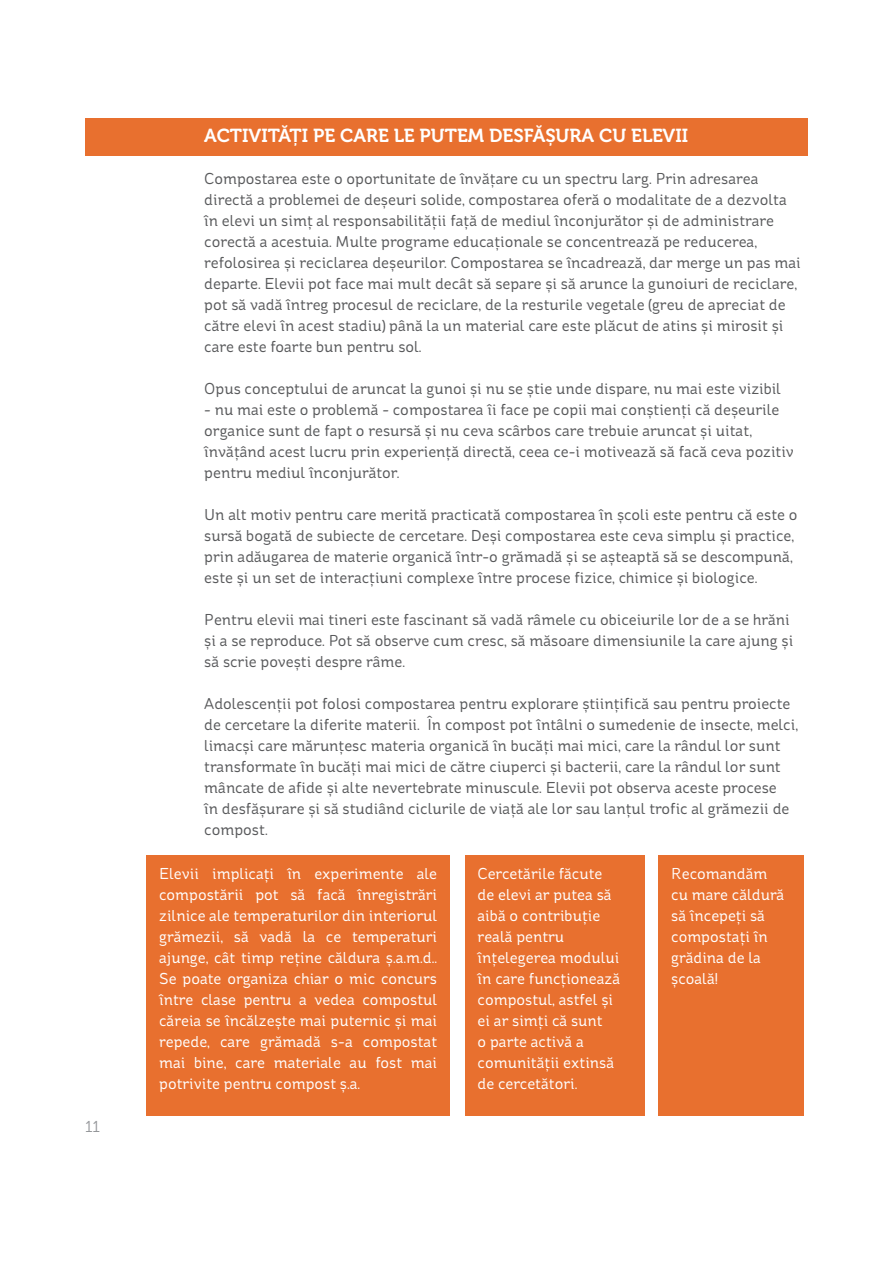
<style>
.page{position:relative;width:893px;height:1263px;background:#fff}
.page>*{position:absolute;margin:0;border:0;box-sizing:border-box;transform-origin:0 0}
.t1{font:18.75px "Museo 700";color:#fff}
.t2{font:15.75px/21px "St Ryde";color:#58595b}
.t3{font:15.75px/21px "St Ryde";color:#fff}
.t4{font:15.75px "Museo 300";color:#939598}
</style>
<div class="page">
<div style="left:85px;top:118px;width:723px;height:38px;background:#e8702f"></div>
<div style="left:146px;top:855px;width:304px;height:261px;background:#e8702f"></div>
<div style="left:465px;top:855px;width:179px;height:261px;background:#e8702f"></div>
<div style="left:658px;top:855px;width:146px;height:261px;background:#e8702f"></div>
<p class="t4" style="left:85px;top:1118px;width:16px">11</p>
<p class="t1" style="left:204px;top:125px;width:485px">ACTIVITĂȚI PE CARE LE PUTEM DESFĂȘURA CU ELEVII</p>
<p class="t2" style="left:204px;top:168px;width:598px">Compostarea este o oportunitate de învățare cu un spectru larg. Prin adresarea directă a problemei de deșeuri solide, compostarea oferă o modalitate de a dezvolta în elevi un simț al responsabilității față de mediul înconjurător și de administrare corectă a acestuia. Multe programe educaționale se concentrează pe reducerea, refolosirea și reciclarea deșeurilor. Compostarea se încadrează, dar merge un pas mai departe. Elevii pot face mai mult decât să separe și să arunce la gunoiuri de reciclare, pot să vadă întreg procesul de reciclare, de la resturile vegetale (greu de apreciat de către elevi în acest stadiu) până la un material care este plăcut de atins și mirosit și care este foarte bun pentru sol.</p>
<p class="t2" style="left:204px;top:378px;width:578px">Opus conceptului de aruncat la gunoi și nu se știe unde dispare, nu mai este vizibil</p>
<p class="t2" style="left:204px;top:399px;width:591px">- nu mai este o problemă - compostarea îi face pe copii mai conștienți că deșeurile organice sunt de fapt o resursă și nu ceva scârbos care trebuie aruncat și uitat, învățând acest lucru prin experiență directă, ceea ce-i motivează să facă ceva pozitiv pentru mediul înconjurător.</p>
<p class="t2" style="left:204px;top:504px;width:595px">Un alt motiv pentru care merită practicată compostarea în școli este pentru că este o sursă bogată de subiecte de cercetare. Deși compostarea este ceva simplu și practice, prin adăugarea de materie organică într-o grămadă și se așteaptă să se descompună, este și un set de interacțiuni complexe între procese fizice, chimice și biologice.</p>
<p class="t2" style="left:204px;top:609px;width:591px">Pentru elevii mai tineri este fascinant să vadă râmele cu obiceiurile lor de a se hrăni și a se reproduce. Pot să observe cum cresc, să măsoare dimensiunile la care ajung și să scrie povești despre râme.</p>
<p class="t2" style="left:204px;top:693px;width:595px">Adolescenții pot folosi compostarea pentru explorare științifică sau pentru proiecte de cercetare la diferite materii. În compost pot întâlni o sumedenie de insecte, melci, limacși care mărunțesc materia organică în bucăți mai mici, care la rândul lor sunt transformate în bucăți mai mici de către ciuperci și bacterii, care la rândul lor sunt mâncate de afide și alte nevertebrate minuscule. Elevii pot observa aceste procese<br>în desfășurare și să studiând ciclurile de viață ale lor sau lanțul trofic al grămezii de compost.</p>
<p class="t3" style="left:159px;top:863px;width:279px;text-align:justify">Elevii implicați în experimente ale compostării pot să facă înregistrări zilnice ale temperaturilor din interiorul grămezii, să vadă la ce temperaturi ajunge, cât timp reține căldura ș.a.m.d..<br>Se poate organiza chiar o mic concurs între clase pentru a vedea compostul căreia se încălzește mai puternic și mai repede, care grămadă s-a compostat mai bine, care materiale au fost mai potrivite pentru compost ș.a.</p>
<p class="t3" style="left:478px;top:863px;width:144px">Cercetările făcute de elevi ar putea să aibă o contribuție reală pentru înțelegerea modului în care funcționează compostul, astfel și ei ar simți că sunt<br>o parte activă a comunității extinsă de cercetători.</p>
<p class="t3" style="left:671px;top:863px;width:115px">Recomandăm cu mare căldură să începeți să compostați în grădina de la școală!</p>
</div>
